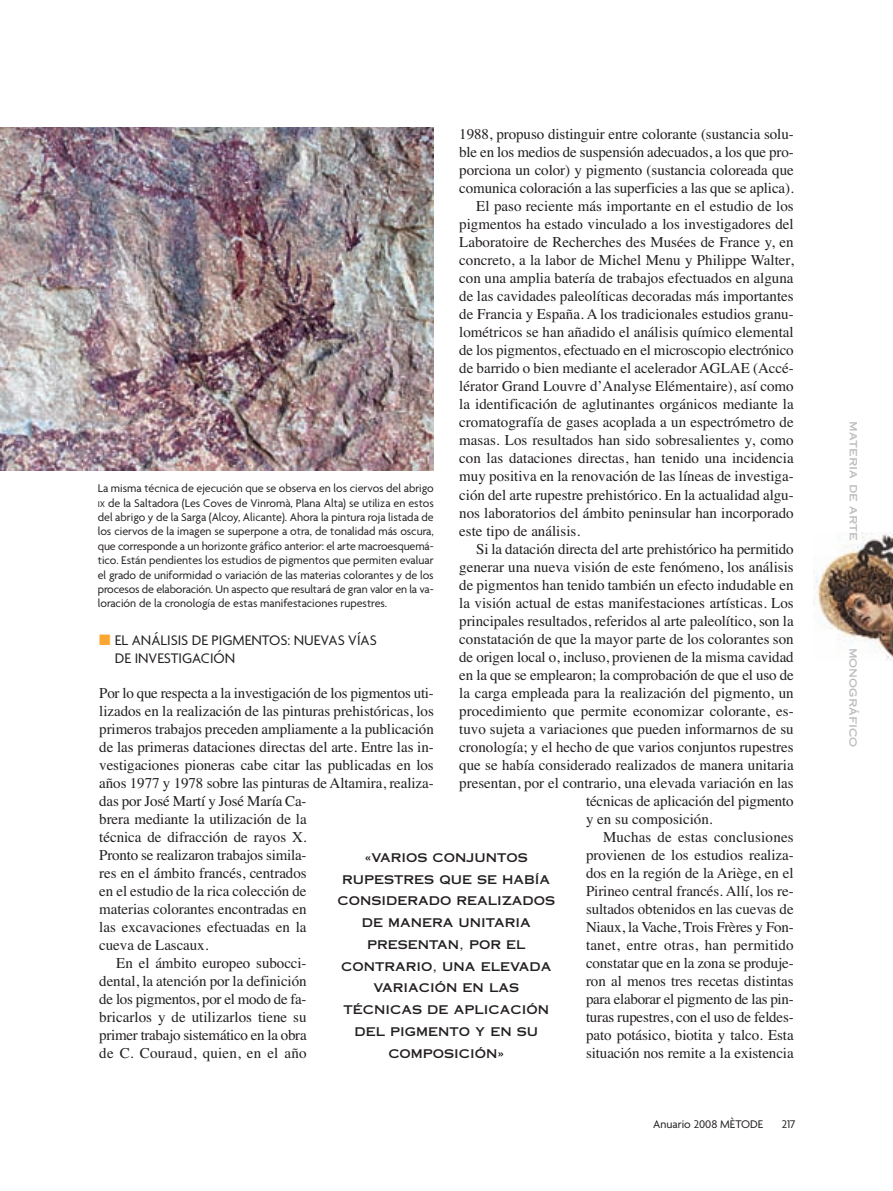
<style>
.page{position:relative;width:893px;height:1191px;background:#fff}
.page>*{position:absolute;margin:0;border:0;box-sizing:border-box;transform-origin:0 0}
.t1{font:15px "Times";letter-spacing:-.005em;color:#231f20}
.t2{font:15px "Times";letter-spacing:.015em;color:#231f20}
.t3{font:15px/18px "Agenda";color:#231f20}
.t4{font:12px/14.4px "Agenda";color:#231f20;text-align:justify}
.t5{font:12px/21.8px "Copperplate Thirty One AB";color:#231f20;text-align:center}
.t6{font:12px "Copperplate Thirty One AB";color:#bcbdc0}
.s1{font-size:9px}
.s2{color:#faa633}
</style>
<div class="page">
<img style="left:814px;top:533px;width:79px;height:127px">
<img style="left:0;top:128px;width:434px;height:342px">
<p class="t1" style="left:459px;top:129px;width:336px">1988, propuso distinguir entre colorante (sustancia solu-</p>
<p class="t1" style="left:459px;top:147px;width:336px">ble en los medios de suspensión adecuados, a los que pro-</p>
<p class="t1" style="left:459px;top:165px;width:336px">porciona un color) y pigmento (sustancia coloreada que</p>
<p class="t1" style="left:459px;top:183px;width:336px">comunica coloración a las superficies a las que se aplica).</p>
<p class="t1" style="left:476px;top:201px;width:319px">El paso reciente más importante en el estudio de los</p>
<p class="t1" style="left:459px;top:219px;width:336px">pigmentos ha estado vinculado a los investigadores del</p>
<p class="t1" style="left:459px;top:237px;width:336px">Laboratoire de Recherches des Musées de France y, en</p>
<p class="t1" style="left:459px;top:255px;width:336px">concreto, a la labor de Michel Menu y Philippe Walter,</p>
<p class="t1" style="left:459px;top:273px;width:336px">con una amplia batería de trabajos efectuados en alguna</p>
<p class="t1" style="left:459px;top:291px;width:336px">de las cavidades paleolíticas decoradas más importantes</p>
<p class="t1" style="left:459px;top:309px;width:336px">de Francia y España. A los tradicionales estudios granu-</p>
<p class="t1" style="left:459px;top:327px;width:336px">lométricos se han añadido el análisis químico elemental</p>
<p class="t1" style="left:459px;top:345px;width:336px">de los pigmentos, efectuado en el microscopio electrónico</p>
<p class="t1" style="left:459px;top:363px;width:336px">de barrido o bien mediante el acelerador AGLAE (Accé-</p>
<p class="t1" style="left:459px;top:381px;width:336px">lérator Grand Louvre d’Analyse Elémentaire), así como</p>
<p class="t1" style="left:459px;top:399px;width:336px">la identificación de aglutinantes orgánicos mediante la</p>
<p class="t1" style="left:459px;top:417px;width:336px">cromatografía de gases acoplada a un espectrómetro de</p>
<p class="t1" style="left:459px;top:435px;width:336px">masas. Los resultados han sido sobresalientes y, como</p>
<p class="t1" style="left:459px;top:453px;width:336px">con las dataciones directas, han tenido una incidencia</p>
<p class="t1" style="left:459px;top:471px;width:336px">muy positiva en la renovación de las líneas de investiga-</p>
<p class="t1" style="left:459px;top:489px;width:336px">ción del arte rupestre prehistórico. En la actualidad algu-</p>
<p class="t1" style="left:459px;top:507px;width:336px">nos laboratorios del ámbito peninsular han incorporado</p>
<p class="t1" style="left:459px;top:525px;width:122px">este tipo de análisis.</p>
<p class="t1" style="left:476px;top:543px;width:319px">Si la datación directa del arte prehistórico ha permitido</p>
<p class="t1" style="left:459px;top:561px;width:336px">generar una nueva visión de este fenómeno, los análisis</p>
<p class="t1" style="left:459px;top:579px;width:336px">de pigmentos han tenido también un efecto indudable en</p>
<p class="t1" style="left:459px;top:597px;width:336px">la visión actual de estas manifestaciones artísticas. Los</p>
<p class="t1" style="left:459px;top:615px;width:336px">principales resultados, referidos al arte paleolítico, son la</p>
<p class="t1" style="left:459px;top:633px;width:336px">constatación de que la mayor parte de los colorantes son</p>
<p class="t1" style="left:459px;top:651px;width:336px">de origen local o, incluso, provienen de la misma cavidad</p>
<p class="t1" style="left:459px;top:669px;width:336px">en la que se emplearon; la comprobación de que el uso de</p>
<p class="t1" style="left:459px;top:687px;width:336px">la carga empleada para la realización del pigmento, un</p>
<p class="t1" style="left:459px;top:705px;width:336px">procedimiento que permite economizar colorante, es-</p>
<p class="t1" style="left:459px;top:723px;width:336px">tuvo sujeta a variaciones que pueden informarnos de su</p>
<p class="t1" style="left:459px;top:741px;width:336px">cronología; y el hecho de que varios conjuntos rupestres</p>
<p class="t1" style="left:459px;top:759px;width:336px">que se había considerado realizados de manera unitaria</p>
<p class="t1" style="left:459px;top:777px;width:336px">presentan, por el contrario, una elevada variación en las</p>
<p class="t1" style="left:586px;top:795px;width:209px">técnicas de aplicación del pigmento</p>
<p class="t1" style="left:586px;top:813px;width:128px">y en su composición.</p>
<p class="t2" style="left:603px;top:831px;width:192px">Muchas de estas conclusiones</p>
<p class="t1" style="left:586px;top:849px;width:209px">provienen de los estudios realiza-</p>
<p class="t1" style="left:586px;top:867px;width:209px">dos en la región de la Ariège, en el</p>
<p class="t1" style="left:586px;top:885px;width:209px">Pirineo central francés. Allí, los re-</p>
<p class="t1" style="left:586px;top:903px;width:209px">sultados obtenidos en las cuevas de</p>
<p class="t1" style="left:586px;top:921px;width:209px">Niaux, la Vache, Trois Frères y Fon-</p>
<p class="t2" style="left:586px;top:939px;width:209px">tanet, entre otras, han permitido</p>
<p class="t1" style="left:586px;top:957px;width:209px">constatar que en la zona se produje-</p>
<p class="t1" style="left:586px;top:975px;width:209px">ron al menos tres recetas distintas</p>
<p class="t1" style="left:586px;top:993px;width:209px">para elaborar el pigmento de las pin-</p>
<p class="t1" style="left:586px;top:1011px;width:209px">turas rupestres, con el uso de feldes-</p>
<p class="t1" style="left:586px;top:1029px;width:209px">pato potásico, biotita y talco. Esta</p>
<p class="t1" style="left:586px;top:1047px;width:209px">situación nos remite a la existencia</p>
<p class="t4" style="left:98px;top:482px;width:337px">La misma técnica de ejecución que se observa en los ciervos del abrigo <span class="s1">IX</span> de la Saltadora (Les Coves de Vinromà, Plana Alta) se utiliza en estos del abrigo y de la Sarga (Alcoy, Alicante). Ahora la pintura roja listada de los ciervos de la imagen se superpone a otra, de tonalidad más oscura, que corresponde a un horizonte gráfico anterior: el arte macroesquemá&shy;tico. Están pendientes los estudios de pigmentos que permiten evaluar el grado de uniformidad o variación de las materias colorantes y de los procesos de elaboración. Un aspecto que resultará de gran valor en la va&shy;loración de la cronología de estas manifestaciones rupestres.</p>
<p class="t3" style="left:115px;top:632px;width:263px;text-indent:-16px"><span class="s2">■</span> EL ANÁLISIS DE PIGMENTOS: NUEVAS VÍAS<br>DE INVESTIGACIÓN</p>
<p class="t1" style="left:99px;top:687px;width:336px">Por lo que respecta a la investigación de los pigmentos uti-</p>
<p class="t1" style="left:99px;top:705px;width:336px">lizados en la realización de las pinturas prehistóricas, los</p>
<p class="t1" style="left:99px;top:723px;width:336px">primeros trabajos preceden ampliamente a la publicación</p>
<p class="t1" style="left:99px;top:741px;width:336px">de las primeras dataciones directas del arte. Entre las in-</p>
<p class="t1" style="left:99px;top:759px;width:336px">vestigaciones pioneras cabe citar las publicadas en los</p>
<p class="t1" style="left:99px;top:777px;width:336px">años 1977 y 1978 sobre las pinturas de Altamira, realiza-</p>
<p class="t1" style="left:99px;top:795px;width:209px">das por José Martí y José María Ca-</p>
<p class="t1" style="left:99px;top:813px;width:209px">brera mediante la utilización de la</p>
<p class="t1" style="left:99px;top:831px;width:209px">técnica de difracción de rayos X.</p>
<p class="t1" style="left:99px;top:849px;width:209px">Pronto se realizaron trabajos simila-</p>
<p class="t1" style="left:99px;top:867px;width:209px">res en el ámbito francés, centrados</p>
<p class="t1" style="left:99px;top:885px;width:209px">en el estudio de la rica colección de</p>
<p class="t1" style="left:99px;top:903px;width:209px">materias colorantes encontradas en</p>
<p class="t1" style="left:99px;top:921px;width:209px">las excavaciones efectuadas en la</p>
<p class="t1" style="left:99px;top:939px;width:111px">cueva de Lascaux.</p>
<p class="t1" style="left:116px;top:957px;width:192px">En el ámbito europeo subocci-</p>
<p class="t1" style="left:99px;top:975px;width:209px">dental, la atención por la definición</p>
<p class="t1" style="left:99px;top:993px;width:209px">de los pigmentos, por el modo de fa-</p>
<p class="t1" style="left:99px;top:1011px;width:209px">bricarlos y de utilizarlos tiene su</p>
<p class="t1" style="left:99px;top:1029px;width:209px">primer trabajo sistemático en la obra</p>
<p class="t2" style="left:99px;top:1047px;width:209px">de C. Couraud, quien, en el año</p>
<p class="t5" style="left:337px;top:846px;width:219px">«VARIOS CONJUNTOS<br>RUPESTRES QUE SE HABÍA<br>CONSIDERADO REALIZADOS<br>DE MANERA UNITARIA<br>PRESENTAN, POR EL<br>CONTRARIO, UNA ELEVADA<br>VARIACIÓN EN LAS<br>TÉCNICAS DE APLICACIÓN<br>DEL PIGMENTO Y EN SU<br>COMPOSICIÓN»</p>
<p class="t4" style="left:653px;top:1118px;width:111px">Anuario 2008 MÈTODE</p>
<p class="t4" style="left:782px;top:1118px;width:15px">217</p>
<p class="t6" style="left:861px;top:421px;width:121px;rotate:90deg">materia de arte</p>
<p class="t6" style="left:861px;top:647px;width:101px;rotate:90deg">monográfico</p>
</div>
